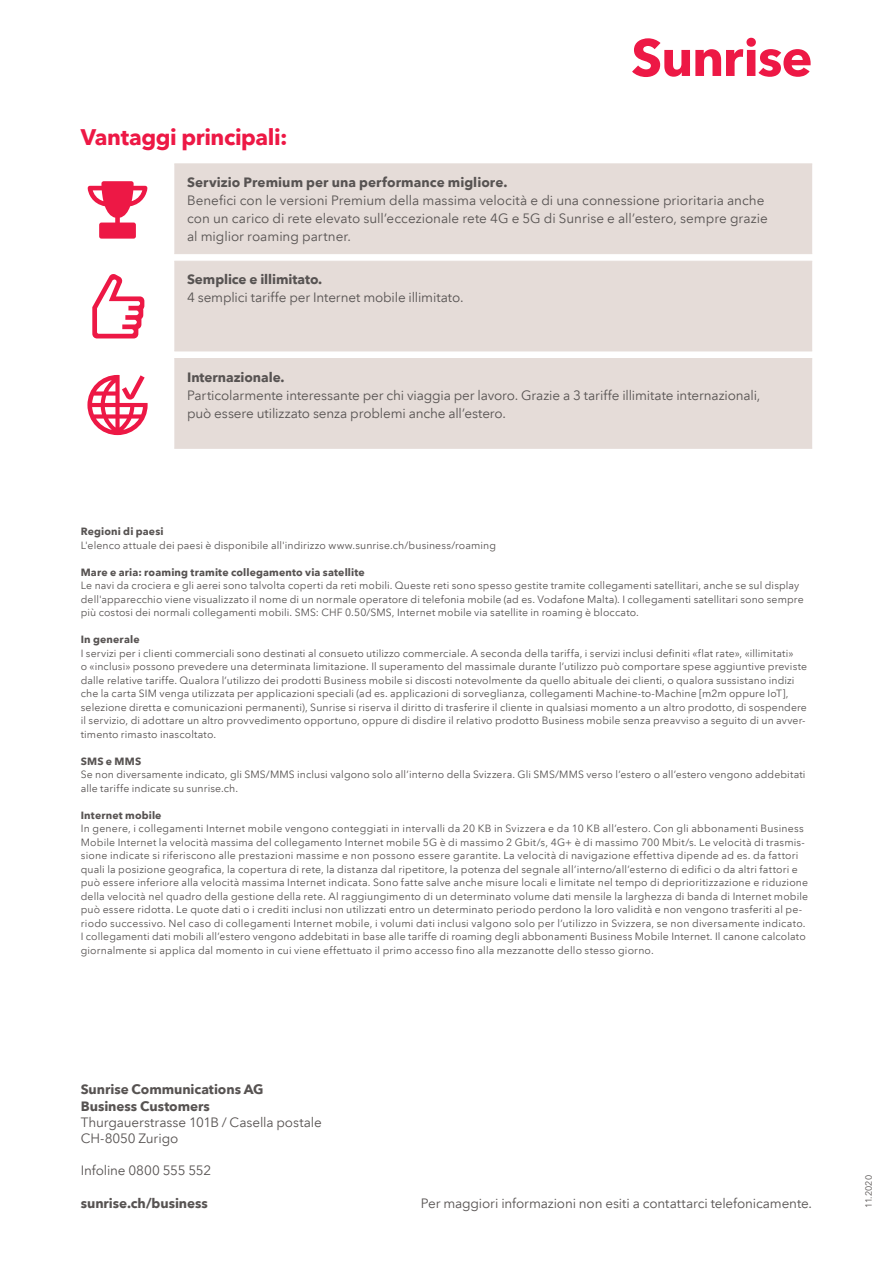
<style>
.page{position:relative;width:893px;height:1263px;background:#fff}
.page>*{position:absolute;margin:0;border:0;box-sizing:border-box;transform-origin:0 0}
.t1{font:700 22.5px "Avenir Next LT Pro";letter-spacing:-.02em;color:#ed1845}
.t2{font:13.5px/18px "Avenir Next LT Pro";letter-spacing:-.005em;color:#575352}
.t3{font:700 13.5px/16.2px "Avenir Next LT Pro";letter-spacing:-.005em;color:#575352}
.t4{font:10.5px/13.5px "Avenir Next LT Pro";letter-spacing:.015em;color:#575352}
.t5{font:700 10.5px "Avenir Next LT Pro";letter-spacing:.015em;color:#575352}
.t6{font:9px "Avenir Next LT Pro";letter-spacing:-.01em;color:#575352}
</style>
<div class="page">
<svg style="left:632px;top:38px;width:179px;height:39px"></svg>
<svg style="left:174px;top:164px;width:638px;height:284px;fill:#e5dcd8"></svg>
<hr style="left:174px;top:163px;width:638px;height:1px;background:#e5dcd8">
<hr style="left:174px;top:253px;width:638px;height:1px;background:#e5dcd8">
<hr style="left:174px;top:261px;width:638px;height:1px;background:#e5dcd8">
<hr style="left:174px;top:351px;width:638px;height:1px;background:#e5dcd8">
<hr style="left:174px;top:358px;width:638px;height:1px;background:#e5dcd8">
<hr style="left:174px;top:448px;width:638px;height:1px;background:#e5dcd8">
<svg style="left:88px;top:181px;width:59px;height:58px"></svg>
<svg style="left:92px;top:274px;width:52px;height:64px"></svg>
<svg style="left:87px;top:375px;width:61px;height:60px"></svg>
<h1 class="t1" style="left:81px;top:123px;width:208px">Vantaggi principali:</h1>
<p class="t3" style="left:187px;top:174px;width:322px">Servizio Premium per una performance migliore.</p>
<p class="t2" style="left:187px;top:191px;width:582px">Benefici con le versioni Premium della massima velocità e di una connessione prioritaria anche con un carico di rete elevato sull’eccezionale rete 4G e 5G di Sunrise e all’estero, sempre grazie al miglior roaming partner.</p>
<p class="t3" style="left:187px;top:271px;width:137px">Semplice e illimitato.</p>
<p class="t2" style="left:187px;top:288px;width:278px">4 semplici tariffe per Internet mobile illimitato.</p>
<p class="t3" style="left:187px;top:369px;width:99px">Internazionale.</p>
<p class="t2" style="left:187px;top:386px;width:575px">Particolarmente interessante per chi viaggia per lavoro. Grazie a 3 tariffe illimitate internazionali, può essere utilizzato senza problemi anche all’estero.</p>
<p class="t5" style="left:81px;top:525px;width:84px">Regioni di paesi</p>
<p class="t4" style="left:81px;top:538px;width:417px">L'elenco attuale dei paesi è disponibile all'indirizzo www.sunrise.ch/business/roaming</p>
<p class="t5" style="left:81px;top:566px;width:286px">Mare e aria: roaming tramite collegamento via satellite</p>
<p class="t4" style="left:81px;top:579px;width:724px">Le navi da crociera e gli aerei sono talvolta coperti da reti mobili. Queste reti sono spesso gestite tramite collegamenti satellitari, anche se sul display dell'apparecchio viene visualizzato il nome di un normale operatore di telefonia mobile (ad es. Vodafone Malta). I collegamenti satellitari sono sempre più costosi dei normali collegamenti mobili. SMS: CHF 0.50/SMS, Internet mobile via satellite in roaming è bloccato.</p>
<p class="t5" style="left:81px;top:633px;width:60px">In generale</p>
<p class="t4" style="left:81px;top:646px;width:728px">I servizi per i clienti commerciali sono destinati al consueto utilizzo commerciale. A seconda della tariffa, i servizi inclusi definiti «flat rate», «illimitati»<br>o «inclusi» possono prevedere una determinata limitazione. Il superamento del massimale durante l’utilizzo può comportare spese aggiuntive previste dalle relative tariffe. Qualora l’utilizzo dei prodotti Business mobile si discosti notevolmente da quello abituale dei clienti, o qualora sussistano indizi che la carta SIM venga utilizzata per applicazioni speciali (ad es. applicazioni di sorveglianza, collegamenti Machine-to-Machine [m2m oppure IoT], selezione diretta e comunicazioni permanenti), Sunrise si riserva il diritto di trasferire il cliente in qualsiasi momento a un altro prodotto, di sospendere il servizio, di adottare un altro provvedimento opportuno, oppure di disdire il relativo prodotto Business mobile senza preavviso a seguito di un avver&shy;timento rimasto inascoltato.</p>
<p class="t5" style="left:81px;top:755px;width:62px">SMS e MMS</p>
<p class="t4" style="left:81px;top:768px;width:726px">Se non diversamente indicato, gli SMS/MMS inclusi valgono solo all’interno della Svizzera. Gli SMS/MMS verso l’estero o all’estero vengono addebitati alle tariffe indicate su sunrise.ch.</p>
<p class="t5" style="left:81px;top:809px;width:82px">Internet mobile</p>
<p class="t4" style="left:81px;top:822px;width:729px">In genere, i collegamenti Internet mobile vengono conteggiati in intervalli da 20 KB in Svizzera e da 10 KB all’estero. Con gli abbonamenti Business Mobile Internet la velocità massima del collegamento Internet mobile 5G è di massimo 2 Gbit/s, 4G+ è di massimo 700 Mbit/s. Le velocità di trasmis&shy;sione indicate si riferiscono alle prestazioni massime e non possono essere garantite. La velocità di navigazione effettiva dipende ad es. da fattori quali la posizione geografica, la copertura di rete, la distanza dal ripetitore, la potenza del segnale all’interno/all’esterno di edifici o da altri fattori e può essere inferiore alla velocità massima Internet indicata. Sono fatte salve anche misure locali e limitate nel tempo di deprioritizzazione e riduzione della velocità nel quadro della gestione della rete. Al raggiungimento di un determinato volume dati mensile la larghezza di banda di Internet mobile può essere ridotta. Le quote dati o i crediti inclusi non utilizzati entro un determinato periodo perdono la loro validità e non vengono trasferiti al pe&shy;riodo successivo. Nel caso di collegamenti Internet mobile, i volumi dati inclusi valgono solo per l’utilizzo in Svizzera, se non diversamente indicato.<br>I collegamenti dati mobili all’estero vengono addebitati in base alle tariffe di roaming degli abbonamenti Business Mobile Internet. Il canone calcolato giornalmente si applica dal momento in cui viene effettuato il primo accesso fino alla mezzanotte dello stesso giorno.</p>
<p class="t3" style="left:81px;top:1081px;width:184px">Sunrise Communications AG<br>Business Customers</p>
<p class="t2" style="left:81px;top:1114px;width:242px;line-height:16.2px">Thurgauerstrasse 101B / Casella postale<br>CH-8050 Zurigo</p>
<p class="t2" style="left:81px;top:1161px;width:132px">Infoline 0800 555 552</p>
<p class="t3" style="left:81px;top:1195px;width:129px">sunrise.ch/business</p>
<p class="t2" style="left:421px;top:1194px;width:393px">Per maggiori informazioni non esiti a contattarci telefonicamente.</p>
<p class="t6" style="left:863px;top:1208px;width:34px;rotate:-90deg">11.2020</p>
</div>
